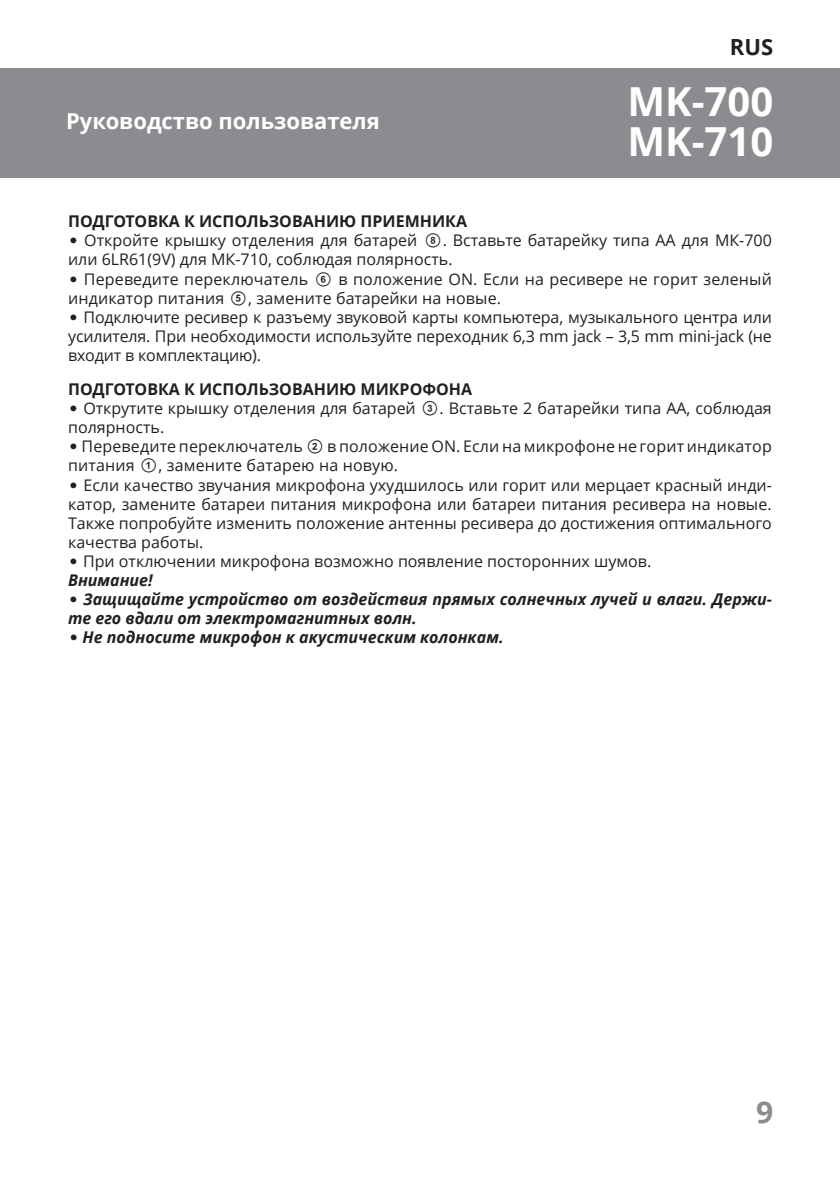
<style>
.page{position:relative;width:840px;height:1191px;background:#fff}
.page>*{position:absolute;margin:0;border:0;box-sizing:border-box;transform-origin:0 0}
.t1{font:700 40px/40px "Open Sans";color:#fff}
.t2{font:700 30px "Open Sans";color:#8a8c8f}
.t3{font:700 22.2px "Open Sans";color:#231f20}
.t4{font:700 22px "Open Sans";color:#fff}
.t5{font:italic 700 16.2px/19px "Open Sans";color:#231f20}
.t6{font:700 16.2px "Open Sans";color:#231f20}
.t7{font:16px/19px "Open Sans";color:#231f20}
.s1{font-family:"Pragmatica";font-weight:700}
.s2{font-family:"SVEN"}
.s3{font-family:"Pragmatica";font-style:normal;font-size:16px}
.s4{font-family:"Pragmatica";font-size:16px}
</style>
<div class="page">
<div style="left:0;top:68px;width:839px;height:109px;background:#8a8c8f"></div>
<h3 class="t4" style="left:66px;top:105px;width:315px">Руководство пользователя</h3>
<h3 class="t3" style="left:729px;top:32px;width:45px">RUS</h3>
<h1 class="t1" style="left:627px;top:81px;width:147px">MK-700<br>MK-710</h1>
<p class="t6" style="left:68px;top:210px;width:400px">ПОДГОТОВКА К ИСПОЛЬЗОВАНИЮ ПРИЕМНИКА</p>
<p class="t7" style="left:68px;top:231px;width:705px"><span class="s1">•</span> Откройте крышку отделения для батарей <span class="s2">H</span>. Вставьте батарейку типа AA для МК-700 или 6LR61(9V) для МК-710, соблюдая полярность.</p>
<p class="t7" style="left:68px;top:269px;width:705px"><span class="s1">•</span> Переведите переключатель <span class="s2">F</span> в положение ON. Если на ресивере не горит зеленый индикатор питания <span class="s2">E</span>, замените батарейки на новые.</p>
<p class="t7" style="left:68px;top:307px;width:705px;text-align:justify"><span class="s1">•</span> Подключите ресивер к разъему звуковой карты компьютера, музыкального центра или усилителя. При необходимости используйте переходник 6,3 mm jack – 3,5 mm mini-jack (не входит в комплектацию).</p>
<p class="t6" style="left:68px;top:378px;width:405px">ПОДГОТОВКА К ИСПОЛЬЗОВАНИЮ МИКРОФОНА</p>
<p class="t7" style="left:68px;top:398px;width:704px"><span class="s1">•</span> Открутите крышку отделения для батарей <span class="s2">C</span>. Вставьте 2 батарейки типа AA, соблюдая полярность.</p>
<p class="t7" style="left:68px;top:437px;width:705px"><span class="s1">•</span> Переведите переключатель <span class="s2">B</span> в положение ON. Если на микрофоне не горит индикатор питания <span class="s2">A</span>, замените батарею на новую.</p>
<p class="t7" style="left:68px;top:475px;width:705px;text-align:justify"><span class="s1">•</span> Если качество звучания микрофона ухудшилось или горит или мерцает красный инди&shy;катор, замените батареи питания микрофона или батареи питания ресивера на новые.<br>Также попробуйте изменить положение антенны ресивера до достижения оптимального качества работы.</p>
<p class="t7" style="left:68px;top:551px;width:584px"><span class="s1">•</span> При отключении микрофона возможно появление посторонних шумов.</p>
<p class="t5" style="left:68px;top:570px;width:86px">Внимание!</p>
<p class="t5" style="left:68px;top:589px;width:704px"><span class="s3">•</span> Защищайте устройство от воздействия прямых солнечных лучей и влаги. Держи&shy;те его вдали от электромагнитных волн.</p>
<p class="t5" style="left:68px;top:627px;width:437px"><span class="s4">•</span> Не подносите микрофон к акустическим колонкам.</p>
<h2 class="t2" style="left:755px;top:1090px;width:19px">9</h2>
</div>
